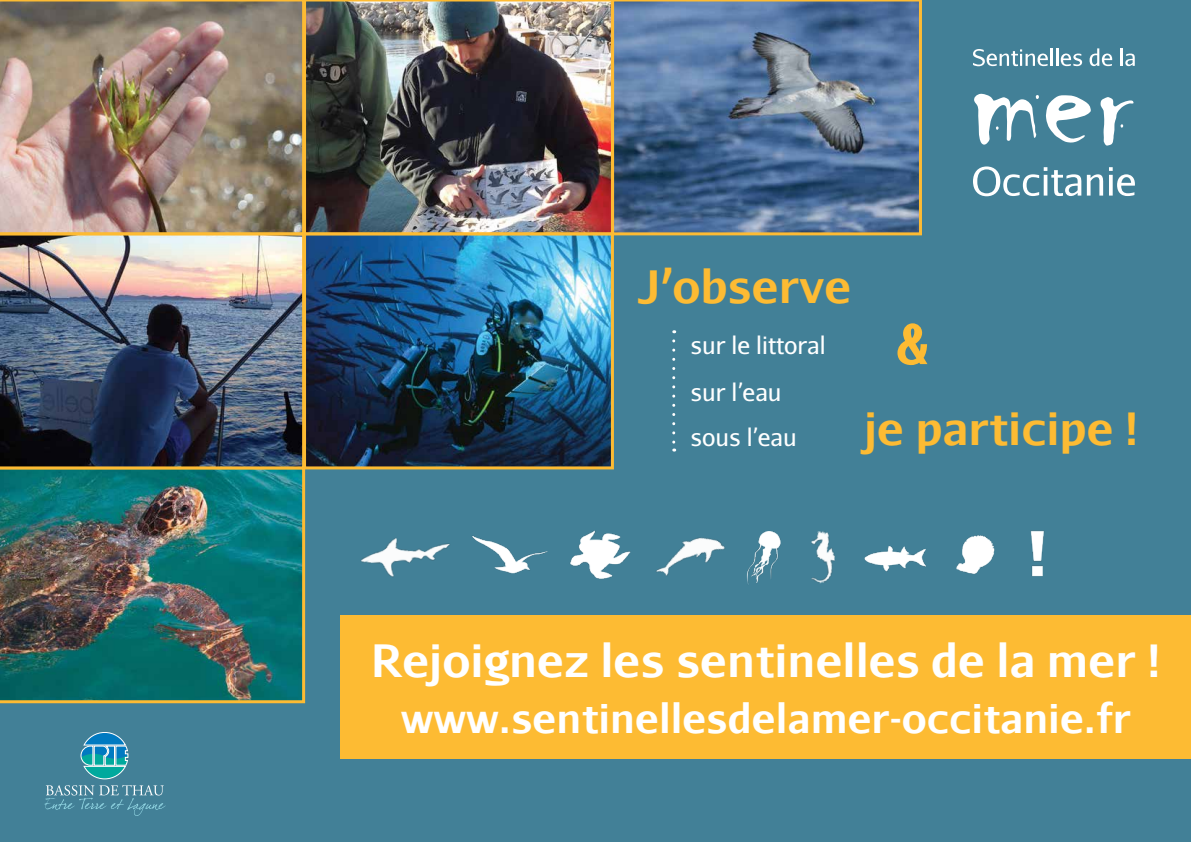
<style>
.page{position:relative;width:1191px;height:842px;background:#428097}
.page>*{position:absolute;margin:0;border:0;box-sizing:border-box;transform-origin:0 0}
.t1{font:700 55px "Aurulent Sans";color:#fdbb33}
.t2{font:700 45px "Aurulent Sans";color:#fff}
.t3{font:700 45px "Aurulent Sans";color:#fdbb33}
.t4{font:700 40px "Aurulent Sans";color:#fff}
.t5{font:24px/45.8px "Aurulent Sans";color:#fff}
</style>
<div class="page">
<img style="left:0;top:0;width:303px;height:233px">
<img style="left:303px;top:0;width:308px;height:233px">
<svg style="left:611px;top:0;width:311px;height:235px"></svg>
<img style="left:0;top:469px;width:305px;height:234px">
<img style="left:307px;top:237px;width:303px;height:228px">
<div style="left:303px;top:233px;width:311px;height:236px;border:3px solid #fdbb33"></div>
<img style="left:0;top:233px;width:305px;height:236px">
<svg style="left:973px;top:48px;width:109px;height:18px"></svg>
<svg style="left:1089px;top:48px;width:23px;height:18px"></svg>
<svg style="left:1120px;top:48px;width:14px;height:18px"></svg>
<svg style="left:973px;top:166px;width:130px;height:30px"></svg>
<svg style="left:1109px;top:167px;width:26px;height:29px"></svg>
<svg style="left:1045px;top:95px;width:45px;height:48px"></svg>
<svg style="left:1100px;top:97px;width:34px;height:49px"></svg>
<svg style="left:973px;top:94px;width:66px;height:53px"></svg>
<svg style="left:81px;top:732px;width:47px;height:47px"></svg>
<svg style="left:45px;top:785px;width:121px;height:31px"></svg>
<img style="left:471px;top:532px;width:80px;height:46px">
<img style="left:564px;top:526px;width:79px;height:61px">
<img style="left:793px;top:528px;width:58px;height:58px">
<img style="left:952px;top:531px;width:50px;height:49px">
<img style="left:857px;top:539px;width:76px;height:35px">
<img style="left:1007px;top:525px;width:59px;height:59px">
<img style="left:726px;top:532px;width:67px;height:67px">
<img style="left:648px;top:530px;width:79px;height:54px">
<svg style="left:672px;top:341px;width:3px;height:111px"></svg>
<div style="left:341px;top:615px;width:850px;height:144px;background:#fdbb33"></div>
<img style="left:355px;top:522px;width:103px;height:65px">
<p class="t3" style="left:638px;top:253px;width:215px">J’observe</p>
<p class="t5" style="left:690px;top:322px;width:137px">sur le littoral</p>
<p class="t5" style="left:690px;top:368px;width:108px">sur l’eau sous l’eau</p>
<h1 class="t1" style="left:895px;top:303px;width:36px">&amp;</h1>
<p class="t3" style="left:864px;top:394px;width:276px">je participe !</p>
<p class="t2" style="left:371px;top:626px;width:791px">Rejoignez les sentinelles de la mer !</p>
<p class="t4" style="left:401px;top:689px;width:732px">www.sentinellesdelamer-occitanie.fr</p>
</div>
